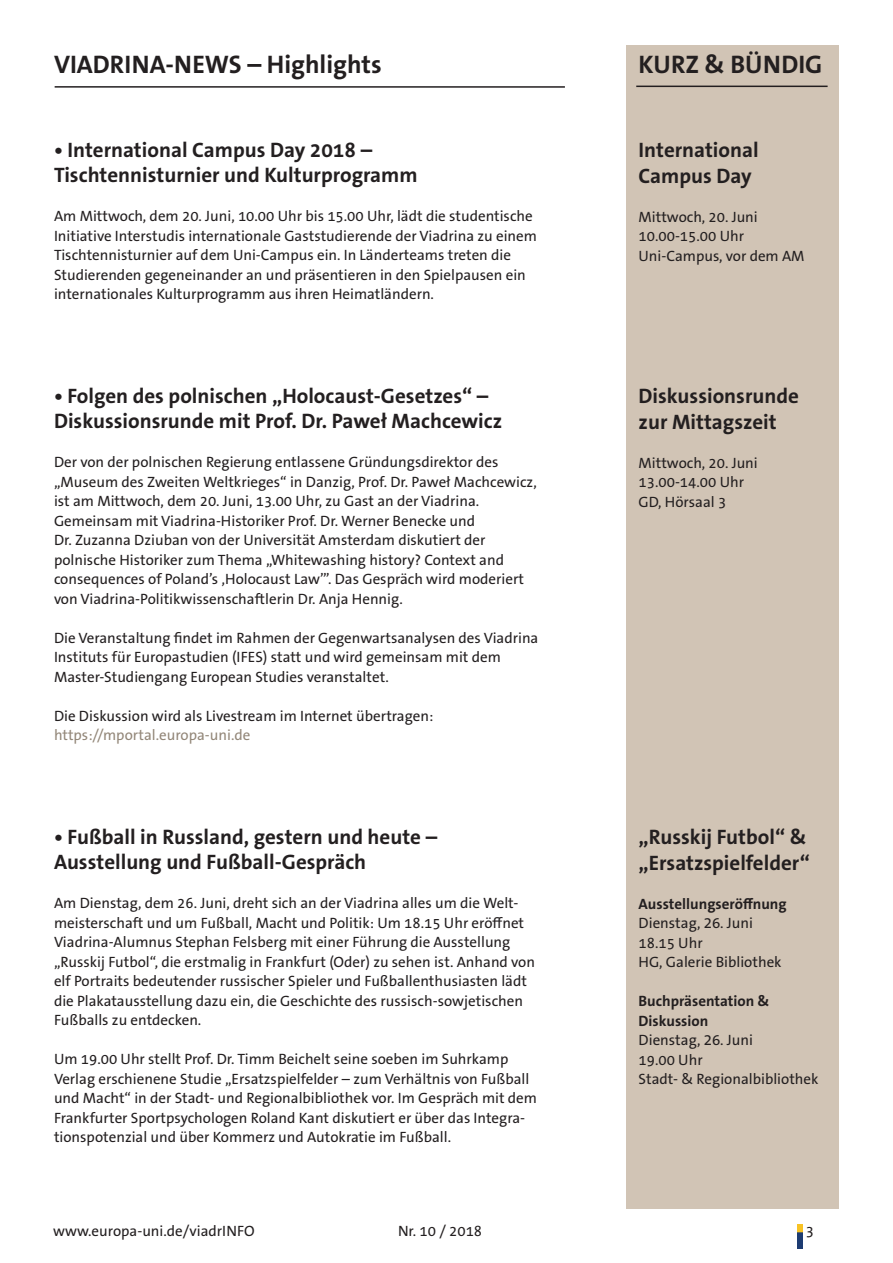
<style>
.page{position:relative;width:893px;height:1263px;background:#fff}
.page>*{position:absolute;margin:0;border:0;box-sizing:border-box;transform-origin:0 0}
.t1{font:700 25.5px "The Sans B W7";color:#231f20}
.t2{font:700 21px/25.5px "The Sans B W7";color:#231f20}
.t3{font:15px/19.5px "The Sans B W5 Plain";color:#231f20}
.t4{font:700 15px/19.5px "The Sans B W7";color:#231f20}
.t5{font:15px "The Sans B W5 Plain";color:#938779}
</style>
<div class="page">
<img style="left:798px;top:1225px;width:5px;height:24px">
<hr style="left:55px;top:86px;width:510px;height:2px;background:#231f20">
<div style="left:626px;top:46px;width:212px;height:1163px;background:#d1c4b5"></div>
<hr style="left:636px;top:86px;width:192px;height:1px;background:#231f20">
<h1 class="t1" style="left:54px;top:48px;width:329px">VIADRINA-NEWS – Highlights</h1>
<h2 class="t2" style="left:54px;top:137px;width:365px">• International Campus Day 2018 –<br>Tischtennisturnier und Kulturprogramm</h2>
<p class="t3" style="left:54px;top:206px;width:485px">Am Mittwoch, dem 20. Juni, 10.00 Uhr bis 15.00 Uhr, lädt die studentische Initiative Interstudis internationale Gaststudierende der Viadrina zu einem Tischtennisturnier auf dem Uni-Campus ein. In Länderteams treten die Studierenden gegeneinander an und präsentieren in den Spielpausen ein internationales Kulturprogramm aus ihren Heimatländern.</p>
<h2 class="t2" style="left:54px;top:383px;width:450px">• Folgen des polnischen „Holocaust-Gesetzes“ –<br>Diskussionsrunde mit Prof. Dr. Paweł Machcewicz</h2>
<p class="t3" style="left:54px;top:452px;width:484px">Der von der polnischen Regierung entlassene Gründungsdirektor des „Museum des Zweiten Weltkrieges“ in Danzig, Prof. Dr. Paweł Machcewicz, ist am Mittwoch, dem 20. Juni, 13.00 Uhr, zu Gast an der Viadrina.<br>Gemeinsam mit Viadrina-Historiker Prof. Dr. Werner Benecke und<br>Dr. Zuzanna Dziuban von der Universität Amsterdam diskutiert der polnische Historiker zum Thema „Whitewashing history? Context and consequences of Poland’s ‚Holocaust Law’”. Das Gespräch wird moderiert von Viadrina-Politikwissenschaftlerin Dr. Anja Hennig.</p>
<p class="t3" style="left:54px;top:628px;width:486px">Die Veranstaltung findet im Rahmen der Gegenwartsanalysen des Viadrina<br>Instituts für Europastudien (IFES) statt und wird gemeinsam mit dem<br>Master-Studiengang European Studies veranstaltet.</p>
<p class="t3" style="left:54px;top:706px;width:381px">Die Diskussion wird als Livestream im Internet übertragen:</p>
<p class="t5" style="left:54px;top:725px;width:198px">https://mportal.europa-uni.de</p>
<h2 class="t2" style="left:54px;top:824px;width:385px">• Fußball in Russland, gestern und heute –<br>Ausstellung und Fußball-Gespräch</h2>
<p class="t3" style="left:54px;top:893px;width:482px">Am Dienstag, dem 26. Juni, dreht sich an der Viadrina alles um die Welt&shy;meisterschaft und um Fußball, Macht und Politik: Um 18.15 Uhr eröffnet Viadrina-Alumnus Stephan Felsberg mit einer Führung die Ausstellung „Russkij Futbol“, die erstmalig in Frankfurt (Oder) zu sehen ist. Anhand von elf Portraits bedeutender russischer Spieler und Fußballenthusiasten lädt die Plakatausstellung dazu ein, die Geschichte des russisch-sowjetischen Fußballs zu entdecken.</p>
<p class="t3" style="left:54px;top:1049px;width:485px">Um 19.00 Uhr stellt Prof. Dr. Timm Beichelt seine soeben im Suhrkamp Verlag erschienene Studie „Ersatzspielfelder – zum Verhältnis von Fußball und Macht“ in der Stadt- und Regionalbibliothek vor. Im Gespräch mit dem Frankfurter Sportpsychologen Roland Kant diskutiert er über das Integra&shy;tionspotenzial und über Kommerz und Autokratie im Fußball.</p>
<h1 class="t1" style="left:639px;top:48px;width:185px">KURZ &amp; BÜNDIG</h1>
<h2 class="t2" style="left:639px;top:137px;width:122px">International<br>Campus Day</h2>
<p class="t3" style="left:639px;top:207px;width:167px">Mittwoch, 20. Juni<br>10.00-15.00 Uhr<br>Uni-Campus, vor dem AM</p>
<h2 class="t2" style="left:639px;top:383px;width:162px">Diskussionsrunde zur Mittagszeit</h2>
<p class="t3" style="left:639px;top:453px;width:121px">Mittwoch, 20. Juni<br>13.00-14.00 Uhr<br>GD, Hörsaal 3</p>
<h2 class="t2" style="left:639px;top:824px;width:173px">„Russkij Futbol“ &amp; „Ersatzspielfelder“</h2>
<p class="t4" style="left:639px;top:894px;width:150px">Ausstellungseröffnung</p>
<p class="t3" style="left:639px;top:913px;width:145px">Dienstag, 26. Juni<br>18.15 Uhr<br>HG, Galerie Bibliothek</p>
<p class="t4" style="left:639px;top:991px;width:132px">Buchpräsentation &amp;<br>Diskussion</p>
<p class="t3" style="left:639px;top:1030px;width:181px">Dienstag, 26. Juni<br>19.00 Uhr<br>Stadt- &amp; Regionalbibliothek</p>
<p class="t3" style="left:53px;top:1221px;width:203px">www.europa-uni.de/viadrINFO</p>
<p class="t3" style="left:398px;top:1221px;width:86px">Nr. 10 / 2018</p>
<p class="t3" style="left:806px;top:1221px;width:10px">3</p>
</div>
